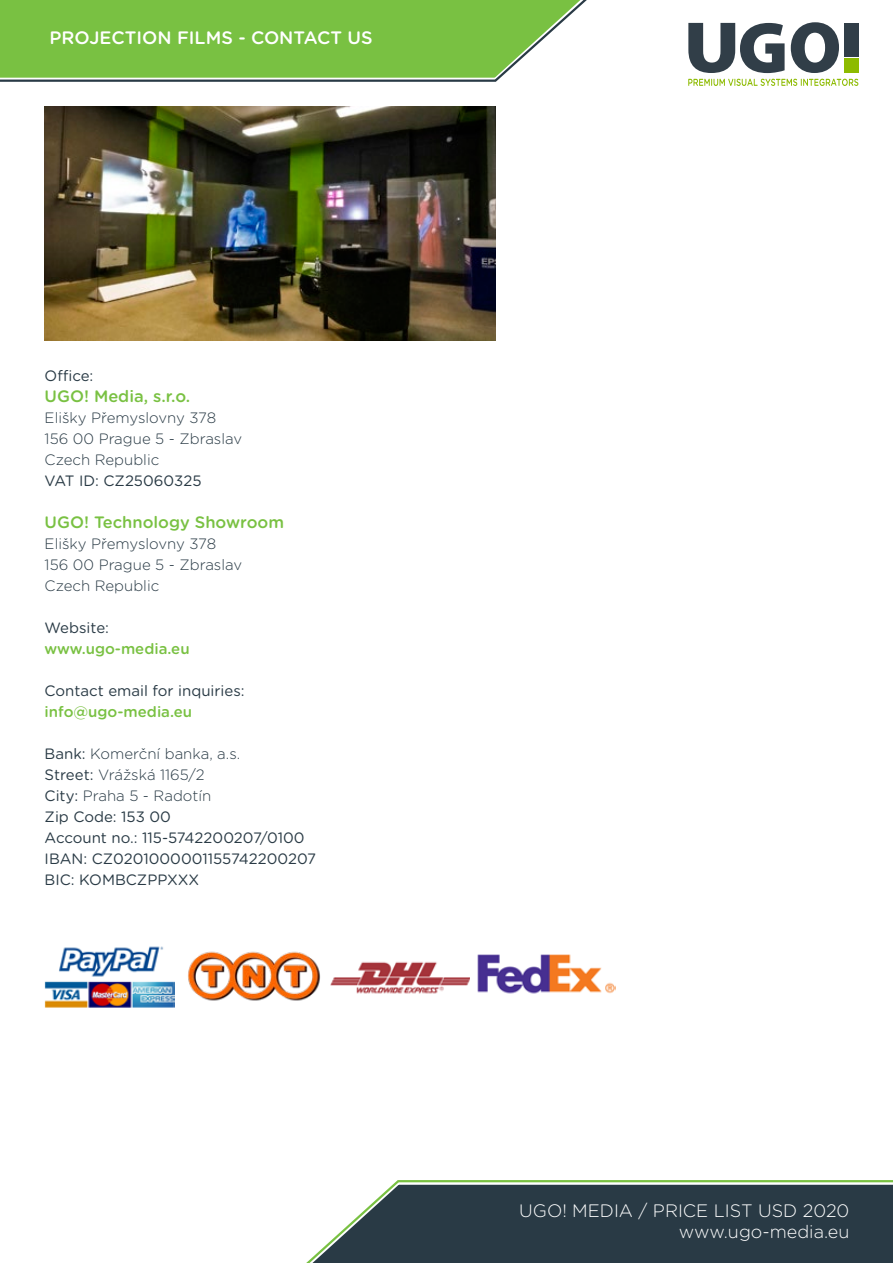
<style>
.page{position:relative;width:893px;height:1263px;background:#fff}
.page>*{position:absolute;margin:0;border:0;box-sizing:border-box;transform-origin:0 0}
.t1{font:300 18px "Gotham Rounded";color:#fff}
.t2{font:500 18px "Gotham Rounded";color:#fff}
.t3{font:500 16.5px "Gotham Rounded";color:#79c142}
.t4{font:300 15px "Gotham Rounded";color:#293a45}
.t5{font:15px "Gotham Rounded";color:#293a45}
.t6{font:500 15px "Gotham Rounded";color:#79c142}
.s1{font-weight:400}
</style>
<div class="page">
<svg style="left:688px;top:79px;width:170px;height:7px"></svg>
<div style="left:844px;top:59px;width:14px;height:14px;background:#8dbb00"></div>
<svg style="left:688px;top:22px;width:151px;height:51px"></svg>
<div style="left:844px;top:23px;width:14px;height:34px;background:#313e48"></div>
<img style="left:45px;top:106px;width:450px;height:234px">
<img style="left:45px;top:946px;width:130px;height:62px">
<img style="left:188px;top:951px;width:133px;height:50px">
<img style="left:331px;top:961px;width:138px;height:33px">
<img style="left:477px;top:954px;width:138px;height:40px">
<svg style="left:306px;top:1180px;width:587px;height:83px;background:#425359"></svg>
<svg style="left:0;top:0;width:587px;height:82px;background:#84c355"></svg>
<p class="t2" style="left:50px;top:25px;width:324px">PROJECTION FILMS - CONTACT US</p>
<p class="t5" style="left:45px;top:365px;width:50px">Office:</p>
<p class="t3" style="left:45px;top:384px;width:147px">UGO! Media, s.r.o.</p>
<p class="t4" style="left:45px;top:408px;width:173px">Elišky Přemyslovny 378</p>
<p class="t4" style="left:45px;top:429px;width:199px">156 00 Prague 5 - Zbraslav</p>
<p class="t4" style="left:45px;top:450px;width:116px">Czech Republic</p>
<p class="t5" style="left:45px;top:470px;width:158px">VAT ID: CZ25060325</p>
<p class="t3" style="left:45px;top:510px;width:241px">UGO! Technology Showroom</p>
<p class="t4" style="left:45px;top:534px;width:173px">Elišky Přemyslovny 378</p>
<p class="t4" style="left:45px;top:555px;width:199px">156 00 Prague 5 - Zbraslav</p>
<p class="t4" style="left:45px;top:576px;width:116px">Czech Republic</p>
<p class="t5" style="left:45px;top:617px;width:66px">Website:</p>
<p class="t6" style="left:45px;top:638px;width:146px">www.ugo-media.eu</p>
<p class="t5" style="left:45px;top:680px;width:202px">Contact email for inquiries:</p>
<p class="t6" style="left:45px;top:701px;width:149px">info@ugo-media.eu</p>
<p class="t4" style="left:45px;top:744px;width:197px"><span class="s1">Bank:</span> Komerční banka, a.s.</p>
<p class="t4" style="left:45px;top:765px;width:161px"><span class="s1">Street:</span> Vrážská 1165/2</p>
<p class="t4" style="left:45px;top:786px;width:168px"><span class="s1">City:</span> Praha 5 - Radotín</p>
<p class="t5" style="left:45px;top:806px;width:128px">Zip Code: 153 00</p>
<p class="t5" style="left:45px;top:827px;width:261px">Account no.: 115-5742200207/0100</p>
<p class="t5" style="left:45px;top:848px;width:273px">IBAN: CZ0201000001155742200207</p>
<p class="t5" style="left:45px;top:869px;width:156px">BIC: KOMBCZPPXXX</p>
<p class="t1" style="left:519px;top:1198px;width:332px">UGO! MEDIA / PRICE LIST USD 2020</p>
<p class="t1" style="left:679px;top:1220px;width:172px">www.ugo-media.eu</p>
</div>
